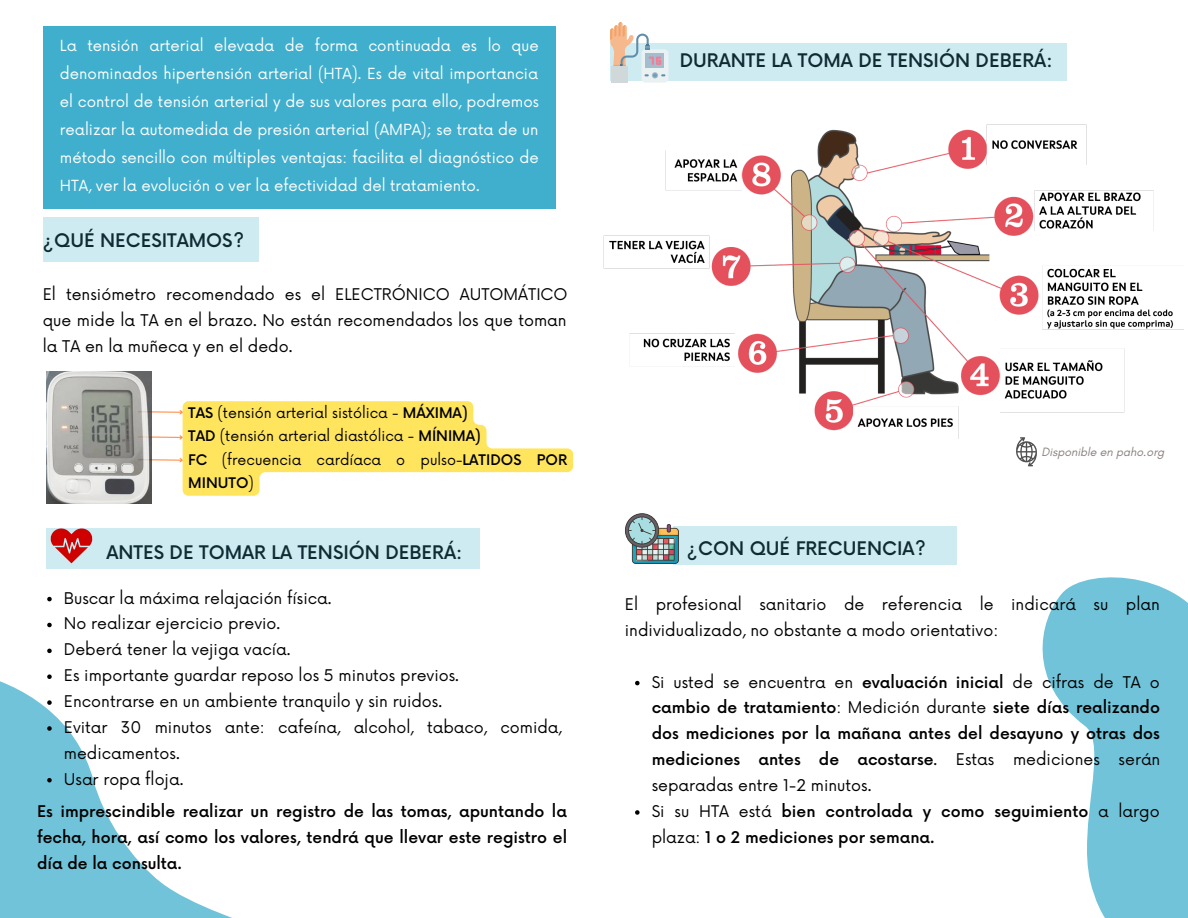
<style>
.page{position:relative;width:1188px;height:918px;background:#fff}
.page>*{position:absolute;margin:0;border:0;box-sizing:border-box;transform-origin:0 0}
.t1{font:500 18.3px "Now";color:#000}
.t2{font:15.75px/25.8px "Now";color:#000}
.t3{font:500 15.75px/25.8px "Now";color:#000;text-align:justify}
.t4{font:15px/28.2px "Now";color:#fff;text-align:justify}
.t5{font:14.25px/23.7px "Now";color:#000}
.t6{font:italic 12.3px "Glacial Indifference";color:#897f7b}
.s1{font-weight:500}
.s2{font-weight:400}
</style>
<div class="page">
<div style="left:43px;top:26px;width:513px;height:183px;background:#40afcd"></div>
<svg style="left:0;top:681px;width:232px;height:237px"></svg>
<svg style="left:1042px;top:577px;width:146px;height:341px;fill:#70c3d9"></svg>
<div style="left:674px;top:526px;width:283px;height:38px;background:#cfebf2"></div>
<div style="left:610px;top:43px;width:457px;height:37px;background:#cfebf2"></div>
<div style="left:46px;top:528px;width:434px;height:41px;background:#cfebf2"></div>
<div style="left:43px;top:217px;width:216px;height:45px;background:#cfebf2"></div>
<div style="left:641px;top:49px;width:28px;height:34px;background:#e9f1f2;border-radius:4px"></div>
<svg style="left:610px;top:22px;width:55px;height:61px"></svg>
<svg style="left:625px;top:513px;width:54px;height:51px"></svg>
<svg style="left:51px;top:528px;width:41px;height:35px"></svg>
<img style="left:603px;top:124px;width:581px;height:314px">
<svg style="left:1016px;top:437px;width:21px;height:29px"></svg>
<svg style="left:635px;top:681px;width:5px;height:4px"></svg>
<svg style="left:635px;top:810px;width:5px;height:5px"></svg>
<img style="left:46px;top:372px;width:105px;height:131px">
<svg style="left:137px;top:401px;width:436px;height:95px"></svg>
<svg style="left:47px;top:597px;width:5px;height:4px"></svg>
<svg style="left:47px;top:623px;width:5px;height:4px"></svg>
<svg style="left:47px;top:649px;width:5px;height:4px"></svg>
<svg style="left:47px;top:674px;width:5px;height:5px"></svg>
<svg style="left:47px;top:700px;width:5px;height:5px"></svg>
<svg style="left:47px;top:726px;width:5px;height:5px"></svg>
<svg style="left:47px;top:778px;width:5px;height:4px"></svg>
<p class="t4" style="left:60px;top:32px;width:481px">La tensión arterial elevada de forma continuada es lo que denominados hipertensión arterial (HTA). Es de vital importancia el control de tensión arterial y de sus valores para ello, podremos realizar la automedida de presión arterial (AMPA); se trata de un método sencillo con múltiples ventajas: facilita el diagnóstico de HTA, ver la evolución o ver la efectividad del tratamiento.</p>
<p class="t1" style="left:43px;top:231px;width:203px">¿QUÉ NECESITAMOS?</p>
<p class="t2" style="left:43px;top:282px;width:526px;text-align:justify">El tensiómetro recomendado es el ELECTRÓNICO AUTOMÁTICO que mide la TA en el brazo. No están recomendados los que toman la TA en la muñeca y en el dedo.</p>
<p class="t5" style="left:188px;top:401px;width:380px"><span class="s1">TAS</span> (tensión arterial sistólica - <span class="s1">MÁXIMA)<br>TAD</span> (tensión arterial diastólica - <span class="s1">MÍNIMA)<br>FC</span> (frecuencia cardíaca o pulso-<span class="s1">LATIDOS POR MINUTO</span>)</p>
<p class="t1" style="left:106px;top:542px;width:357px">ANTES DE TOMAR LA TENSIÓN DEBERÁ:</p>
<p class="t2" style="left:64px;top:586px;width:500px">Buscar la máxima relajación física.<br>No realizar ejercicio previo.<br>Deberá tener la vejiga vacía.<br>Es importante guardar reposo los 5 minutos previos.<br>Encontrarse en un ambiente tranquilo y sin ruidos.<br>Evitar 30 minutos ante: cafeína, alcohol, tabaco, comida, medicamentos.<br>Usar ropa floja.</p>
<p class="t3" style="left:37px;top:800px;width:532px">Es imprescindible realizar un registro de las tomas, apuntando la fecha, hora, así como los valores, tendrá que llevar este registro el día de la consulta.</p>
<p class="t1" style="left:680px;top:51px;width:374px">DURANTE LA TOMA DE TENSIÓN DEBERÁ:</p>
<p class="t1" style="left:687px;top:538px;width:241px">¿CON QUÉ FRECUENCIA?</p>
<p class="t6" style="left:1042px;top:444px;width:124px">Disponible en paho.org</p>
<p class="t2" style="left:625px;top:592px;width:536px">El profesional sanitario de referencia le indicará su plan individualizado, no obstante a modo orientativo:</p>
<p class="t3" style="left:652px;top:670px;width:510px;text-align:left"><span class="s2">Si usted se encuentra en</span> evaluación inicial <span class="s2">de cifras de TA o </span>cambio de tratamiento<span class="s2">: Medición durante</span> siete días realizando dos mediciones por la mañana antes del desayuno y otras dos mediciones antes de acostarse<span class="s2">. Estas mediciones serán separadas entre 1-2 minutos.<br>Si su HTA está</span> bien controlada y como seguimiento <span class="s2">a largo plaza:</span> 1 o 2 mediciones por semana.</p>
</div>
